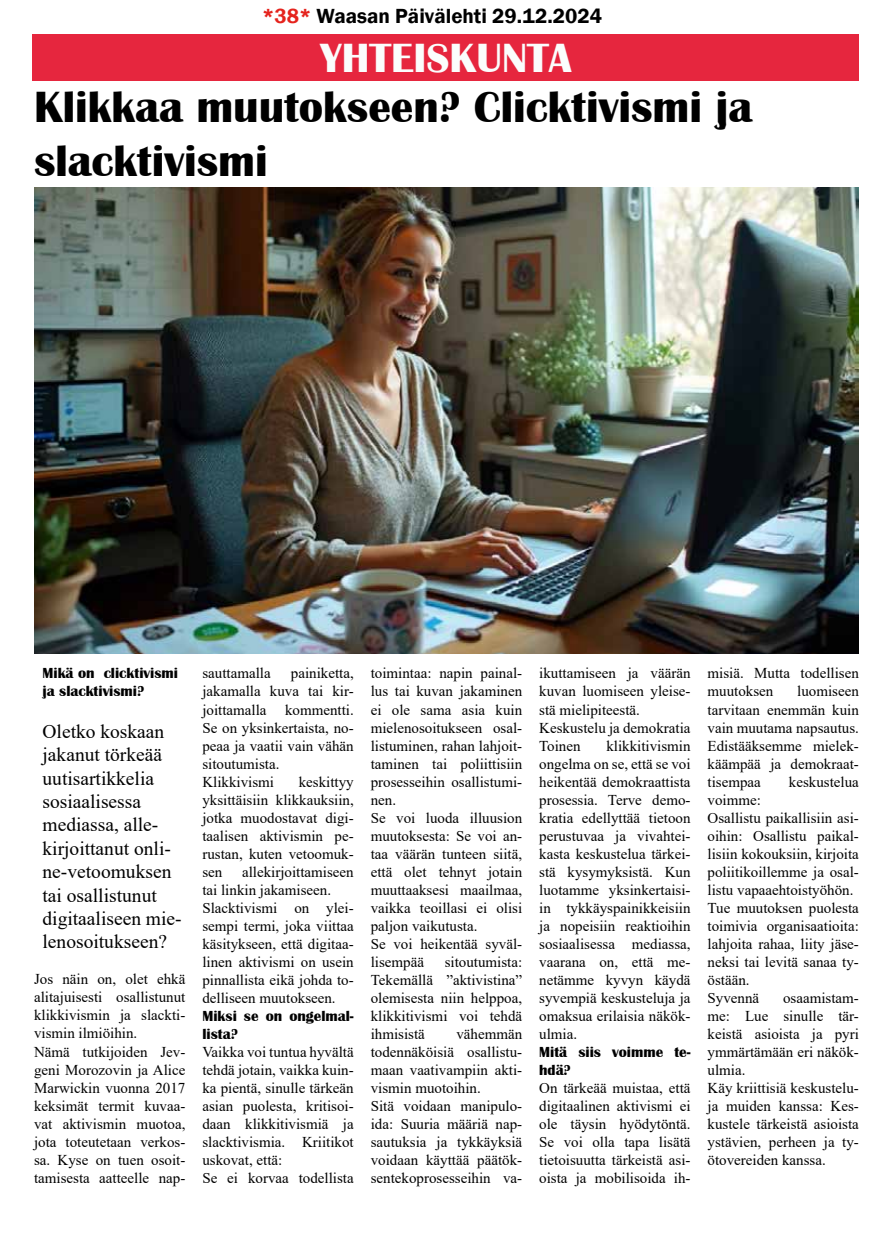
<style>
.page{position:relative;width:893px;height:1234px;background:#fff}
.page>*{position:absolute;margin:0;border:0;box-sizing:border-box;transform-origin:0 0}
.t1{font:700 45px/54px "Britannic";color:#000}
.t2{font:700 42px "Britannic";color:#fbfdfc}
.t3{font:600 21px "Franklin Gothic";color:#000}
.t4{font:19.5px/23.4px "Times New Roman";color:#000}
.t5{font:15px/18px "Times New Roman";color:#000}
.t6{font:700 15px/18px "Britannic";color:#000}
.s1{color:#e5231d}
</style>
<div class="page">
<div style="left:33px;top:34px;width:826px;height:47px;background:#e6263e"></div>
<img style="left:34px;top:187px;width:825px;height:466px">
<h3 class="t3" style="left:262px;top:3px;width:341px"><span class="s1">*38*</span> Waasan Päivälehti 29.12.2024</h3>
<h2 class="t2" style="left:320px;top:34px;width:253px">YHTEISKUNTA</h2>
<h1 class="t1" style="left:34px;top:80px;width:720px">Klikkaa muutokseen? Clicktivismi ja slacktivismi</h1>
<p class="t6" style="left:43px;top:664px;width:137px">Mikä on clicktivismi ja slacktivismi?</p>
<h3 class="t4" style="left:43px;top:718px;width:141px">Oletko koskaan jakanut törkeää uutisartikkelia sosiaalisessa mediassa, alle&shy;kirjoittanut onli&shy;ne-vetoomuksen tai osallistunut digitaaliseen mie&shy;lenosoitukseen?</h3>
<p class="t5" style="left:34px;top:969px;width:153px">Jos näin on, olet ehkä alitajuisesti osallistunut klikkivismin ja slackti&shy;vismin ilmiöihin.<br>Nämä tutkijoiden Jev&shy;geni Morozovin ja Alice<br>Marwickin vuonna 2017 keksimät termit kuvaa&shy;vat aktivismin muotoa, jota toteutetaan verkos&shy;sa. Kyse on tuen osoit&shy;tamisesta aatteelle nap-</p>
<p class="t5" style="left:202px;top:663px;width:153px;text-indent:88px">painiketta, jakamalla kuva tai kir&shy;joittamalla kommentti.<br>Se on yksinkertaista, no&shy;peaa ja vaatii vain vähän sitoutumista.<br>Klikkivismi</p>
<p class="t5" style="left:202px;top:663px;width:70px">sauttamalla</p>
<p class="t5" style="left:202px;top:771px;width:153px;text-align:justify;text-indent:96px">keskittyy yksittäisiin klikkauksiin, jotka muodostavat digi&shy;taalisen aktivismin pe&shy;rustan, kuten vetoomuk&shy;sen</p>
<p class="t5" style="left:202px;top:861px;width:153px;text-indent:40px">allekirjoittamiseen tai linkin jakamiseen.<br>Slacktivismi on ylei&shy;sempi termi, joka viittaa käsitykseen, että digitaa&shy;linen aktivismi on usein pinnallista eikä johda to&shy;delliseen muutokseen.</p>
<p class="t6" style="left:202px;top:1006px;width:153px">Miksi se on ongelmal&shy;lista?</p>
<p class="t5" style="left:202px;top:1041px;width:153px">Vaikka voi tuntua hyvältä tehdä jotain, vaikka kuin&shy;ka pientä, sinulle tärkeän asian puolesta, kritisoi&shy;daan klikkitivismiä ja slacktivismia. Kriitikot uskovat, että:<br>Se ei korvaa todellista</p>
<p class="t5" style="left:371px;top:663px;width:153px">toimintaa: napin painal&shy;lus tai kuvan jakaminen ei ole sama asia kuin mielenosoitukseen osal&shy;listuminen, rahan lahjoit&shy;taminen tai poliittisiin prosesseihin osallistumi&shy;nen.<br>Se voi luoda illuusion muutoksesta: Se voi an&shy;taa väärän tunteen siitä, että olet tehnyt jotain muuttaaksesi maailmaa, vaikka teoillasi ei olisi paljon vaikutusta.<br>Se voi heikentää syväl&shy;lisempää</p>
<p class="t5" style="left:371px;top:951px;width:153px;text-align:justify;text-indent:74px">sitoutumista:<br>Tekemällä ”aktivistina” olemisesta niin helppoa, klikkitivismi voi tehdä ihmisistä</p>
<p class="t5" style="left:371px;top:1023px;width:153px;text-indent:86px">vähemmän todennäköisiä osallistu&shy;maan vaativampiin akti&shy;vismin muotoihin.<br>Sitä voidaan manipulo&shy;ida: Suuria määriä nap&shy;sautuksia ja tykkäyksiä voidaan käyttää päätök&shy;sentekoprosesseihin va-</p>
<p class="t5" style="left:539px;top:663px;width:153px">ikuttamiseen ja väärän kuvan luomiseen yleise&shy;stä mielipiteestä.<br>Keskustelu ja demokratia<br>Toinen</p>
<p class="t5" style="left:539px;top:735px;width:153px;text-align:justify;text-indent:67px">klikkitivismin ongelma on se, että se voi heikentää demokraattista prosessia. Terve demo&shy;kratia edellyttää tietoon perustuvaa ja vivahtei&shy;kasta keskustelua tärkei&shy;stä kysymyksistä. Kun luotamme yksinkertaisi&shy;in tykkäyspainikkeisiin ja nopeisiin reaktioihin sosiaalisessa mediassa, vaarana on, että me&shy;netämme kyvyn käydä syvempiä keskusteluja ja omaksua erilaisia näkök&shy;ulmia.</p>
<p class="t6" style="left:539px;top:1042px;width:153px">Mitä siis voimme te&shy;hdä?</p>
<p class="t5" style="left:539px;top:1077px;width:153px;text-align:justify">On tärkeää muistaa, että digitaalinen aktivismi ei ole täysin hyödytöntä.<br>Se voi olla tapa lisätä tietoisuutta tärkeistä asi&shy;oista ja mobilisoida ih-</p>
<p class="t5" style="left:708px;top:663px;width:153px">misiä. Mutta todellisen muutoksen</p>
<p class="t5" style="left:708px;top:681px;width:153px;text-align:justify;text-indent:90px">luomiseen tarvitaan enemmän kuin vain muutama napsautus.<br>Edistääksemme mielek&shy;käämpää ja demokraat&shy;tisempaa</p>
<p class="t5" style="left:789px;top:771px;width:71px">keskustelua</p>
<p class="t5" style="left:708px;top:789px;width:153px">voimme:<br>Osallistu paikallisiin asi&shy;oihin: Osallistu paikal&shy;lisiin kokouksiin, kirjoita poliitikoillemme ja osal&shy;listu vapaaehtoistyöhön.<br>Tue muutoksen puolesta toimivia organisaatioita: lahjoita rahaa, liity jäse&shy;neksi tai levitä sanaa ty&shy;östään.<br>Syvennä</p>
<p class="t5" style="left:708px;top:987px;width:153px;text-indent:76px">osaamistam&shy;me: Lue sinulle tär&shy;keistä asioista ja pyri ymmärtämään eri näkök&shy;ulmia.<br>Käy kriittisiä keskustelu&shy;ja muiden kanssa: Kes&shy;kustele tärkeistä asioista ystävien, perheen ja ty&shy;ötovereiden kanssa.</p>
</div>
